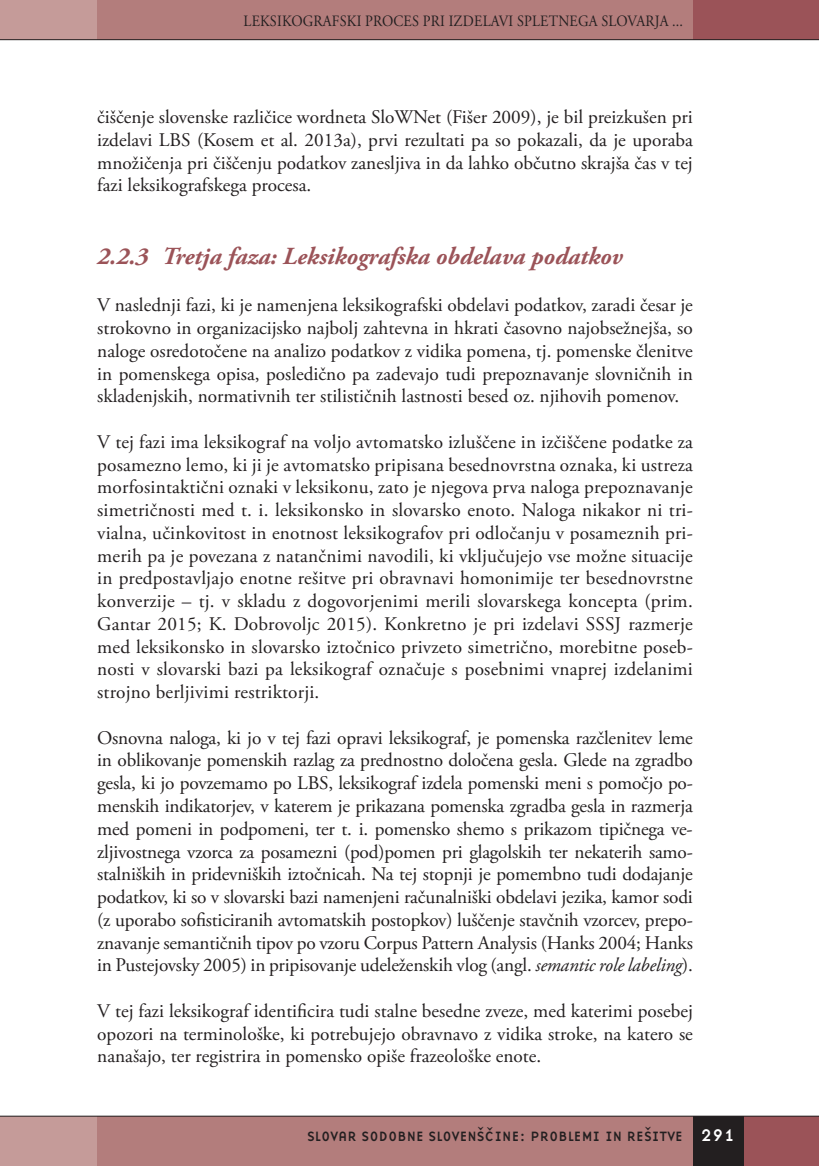
<style>
.page{position:relative;width:819px;height:1166px;background:#fff}
.page>*{position:absolute;margin:0;border:0;box-sizing:border-box;transform-origin:0 0}
.t1{font:italic 700 24.5px "Adobe Garamond Pro";color:#9b5358}
.t2{font:19.25px/22.8px "Adobe Garamond Pro";letter-spacing:-.01em;color:#231f20;text-align:justify}
.t3{font:15.75px "Adobe Garamond Pro";letter-spacing:.015em;color:#231f20;scale:.9 1}
.t4{font:14px "Base Nine";color:#231f20}
.s1{font-style:italic}
.s2{font-size:17.5px;color:#fff}
</style>
<div class="page">
<div style="left:97px;top:0;width:596px;height:40px;background:#b37d7c"></div>
<div style="left:72px;top:1116px;width:620px;height:50px;background:#b37d7c"></div>
<div style="left:0;top:1116px;width:97px;height:50px;background:#c59b99"></div>
<div style="left:0;top:0;width:97px;height:40px;background:#c59b99"></div>
<div style="left:743px;top:1116px;width:75px;height:50px;background:#9b5358"></div>
<div style="left:692px;top:1116px;width:51px;height:50px;background:#231f20"></div>
<div style="left:692px;top:0;width:126px;height:40px;background:#9b5358"></div>
<hr style="left:0;top:39px;width:818px;height:1px;background:#231f20">
<hr style="left:0;top:1116px;width:818px;height:1px;background:#231f20">
<p class="t3" style="left:244px;top:11px;width:489px">LEKSIKOGRAFSKI PROCES PRI IZDELAVI SPLETNEGA SLOVARJA ...</p>
<p class="t2" style="left:97px;top:106px;width:597px">čiščenje slovenske različice wordneta SloWNet (Fišer 2009), je bil preizkušen pri izdelavi LBS (Kosem et al. 2013a), prvi rezultati pa so pokazali, da je uporaba množičenja pri čiščenju podatkov zanesljiva in da lahko občutno skrajša čas v tej fazi leksikografskega procesa.</p>
<p class="t1" style="left:97px;top:242px;width:527px">2.2.3 Tretja faza: Leksikografska obdelava podatkov</p>
<p class="t2" style="left:97px;top:294px;width:597px">V naslednji fazi, ki je namenjena leksikografski obdelavi podatkov, zaradi česar je strokovno in organizacijsko najbolj zahtevna in hkrati časovno najobsežnejša, so naloge osredotočene na analizo podatkov z vidika pomena, tj. pomenske členitve in pomenskega opisa, posledično pa zadevajo tudi prepoznavanje slovničnih in skladenjskih, normativnih ter stilističnih lastnosti besed oz. njihovih pomenov.</p>
<p class="t2" style="left:97px;top:431px;width:597px">V tej fazi ima leksikograf na voljo avtomatsko izluščene in izčiščene podatke za posamezno lemo, ki ji je avtomatsko pripisana besednovrstna oznaka, ki ustreza morfosintaktični oznaki v leksikonu, zato je njegova prva naloga prepoznavanje simetričnosti med t. i. leksikonsko in slovarsko enoto. Naloga nikakor ni tri&shy;vialna, učinkovitost in enotnost leksikografov pri odločanju v posameznih pri&shy;merih pa je povezana z natančnimi navodili, ki vključujejo vse možne situacije in predpostavljajo enotne rešitve pri obravnavi homonimije ter besednovrstne konverzije – tj. v skladu z dogovorjenimi merili slovarskega koncepta (prim.<br>Gantar 2015; K. Dobrovoljc 2015). Konkretno je pri izdelavi SSSJ razmerje med leksikonsko in slovarsko iztočnico privzeto simetrično, morebitne poseb&shy;nosti v slovarski bazi pa leksikograf označuje s posebnimi vnaprej izdelanimi strojno berljivimi restriktorji.</p>
<p class="t2" style="left:97px;top:727px;width:597px">Osnovna naloga, ki jo v tej fazi opravi leksikograf, je pomenska razčlenitev leme in oblikovanje pomenskih razlag za prednostno določena gesla. Glede na zgradbo gesla, ki jo povzemamo po LBS, leksikograf izdela pomenski meni s pomočjo po&shy;menskih indikatorjev, v katerem je prikazana pomenska zgradba gesla in razmerja med pomeni in podpomeni, ter t. i. pomensko shemo s prikazom tipičnega ve&shy;zljivostnega vzorca za posamezni (pod)pomen pri glagolskih ter nekaterih samo&shy;stalniških in pridevniških iztočnicah. Na tej stopnji je pomembno tudi dodajanje podatkov, ki so v slovarski bazi namenjeni računalniški obdelavi jezika, kamor sodi (z uporabo sofisticiranih avtomatskih postopkov) luščenje stavčnih vzorcev, prepo&shy;znavanje semantičnih tipov po vzoru Corpus Pattern Analysis (Hanks 2004; Hanks in Pustejovsky 2005) in pripisovanje udeleženskih vlog (angl. <span class="s1">semantic role labeling</span>).</p>
<p class="t2" style="left:97px;top:1000px;width:597px">V tej fazi leksikograf identificira tudi stalne besedne zveze, med katerimi posebej opozori na terminološke, ki potrebujejo obravnavo z vidika stroke, na katero se nanašajo, ter registrira in pomensko opiše frazeološke enote.</p>
<p class="t4" style="left:307px;top:1126px;width:430px">SLOVAR SODOBNE SLOVENŠCˇINE: PROBLEMI IN REŠITVE <span class="s2">291</span></p>
</div>
